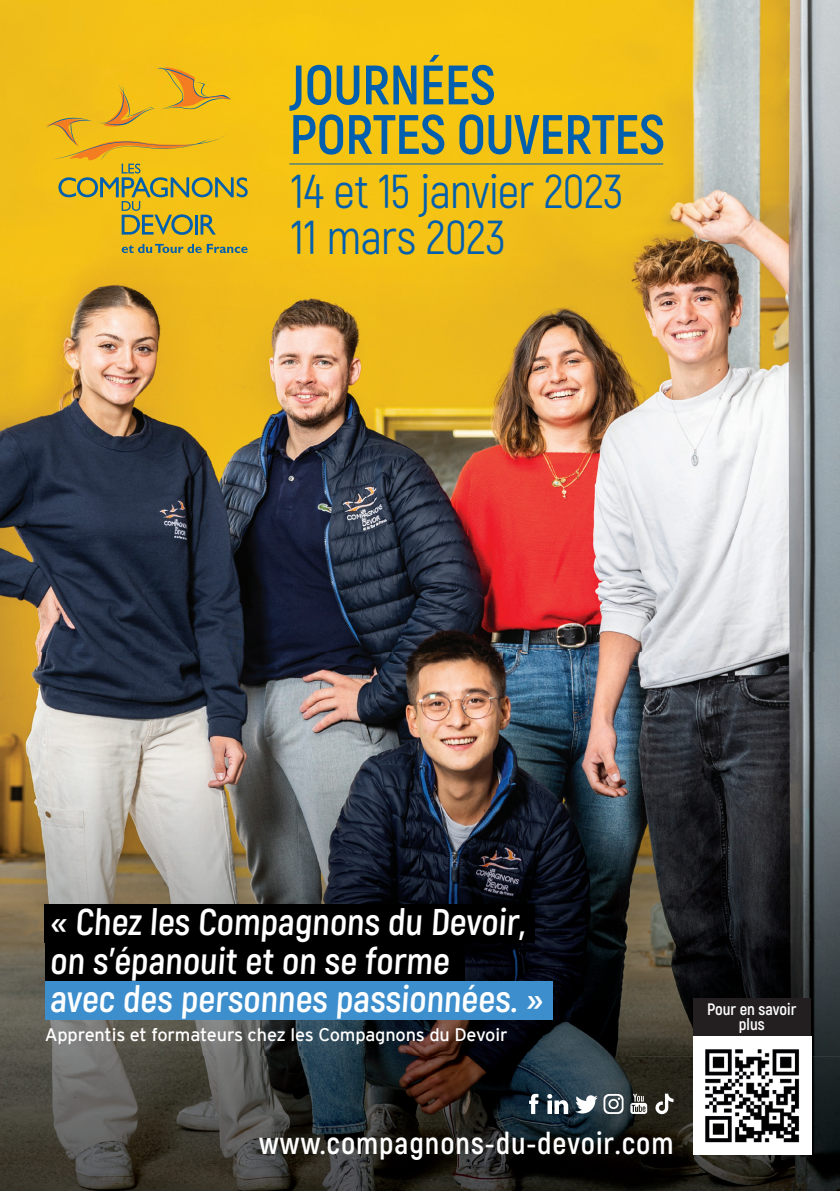
<style>
.page{position:relative;width:840px;height:1191px;background:#fff}
.page>*{position:absolute;margin:0;border:0;box-sizing:border-box;transform-origin:0 0}
.t1{font:700 55.4px/49.6px "Akrobat";letter-spacing:-.01em;color:#015fae}
.t2{font:47.6px/45.6px "Akrobat";letter-spacing:-.01em;color:#015fae}
.t3{font:700 37.2px/38.4px "Akrobat";color:#fff}
.t4{font:700 30.8px "Akrobat";letter-spacing:.03em;color:#fff}
.t5{font:18.2px "Interstate";letter-spacing:-.01em;color:#fff}
.t6{font:700 16.6px/15.2px "Akrobat";color:#fff;text-align:center}
</style>
<div class="page">
<img style="left:0;top:0;width:839px;height:1056px">
<img style="left:0;top:1056px;width:699px;height:135px">
<img style="left:769px;top:1056px;width:70px;height:135px">
<img style="left:699px;top:1155px;width:70px;height:36px">
<div style="left:692px;top:998px;width:118px;height:38px;background:#231f20"></div>
<svg style="left:528px;top:1093px;width:10px;height:21px"></svg>
<svg style="left:547px;top:1094px;width:21px;height:20px"></svg>
<svg style="left:575px;top:1095px;width:22px;height:18px"></svg>
<svg style="left:630px;top:1093px;width:16px;height:21px"></svg>
<svg style="left:603px;top:1094px;width:20px;height:20px"></svg>
<svg style="left:654px;top:1093px;width:19px;height:22px"></svg>
<img style="left:692px;top:1036px;width:118px;height:118px">
<hr style="left:289px;top:164px;width:373px;height:1px;background:#015fae">
<svg style="left:45px;top:67px;width:202px;height:168px;background:#dfb522"></svg>
<svg style="left:122px;top:244px;width:79px;height:9px"></svg>
<svg style="left:207px;top:244px;width:40px;height:9px"></svg>
<div style="left:45px;top:904px;width:489px;height:38px;background:#000001"></div>
<div style="left:45px;top:942px;width:419px;height:39px;background:#000001"></div>
<div style="left:45px;top:981px;width:507px;height:38px;background:#3c8ecc"></div>
<h1 class="t1" style="left:289px;top:60px;width:377px">JOURNÉES<br>PORTES OUVERTES</h1>
<p class="t2" style="left:291px;top:169px;width:333px">14 et 15 janvier 2023<br>11 mars 2023</p>
<p class="t3" style="left:50px;top:903px;width:497px">« Chez les Compagnons du Devoir, on s’épanouit et on se forme<br>avec des personnes passionnées. »</p>
<p class="t5" style="left:45px;top:1024px;width:464px">Apprentis et formateurs chez les Compagnons du Devoir</p>
<p class="t4" style="left:259px;top:1123px;width:416px">www.compagnons-du-devoir.com</p>
<p class="t6" style="left:706px;top:1001px;width:91px">Pour en savoir plus</p>
</div>
